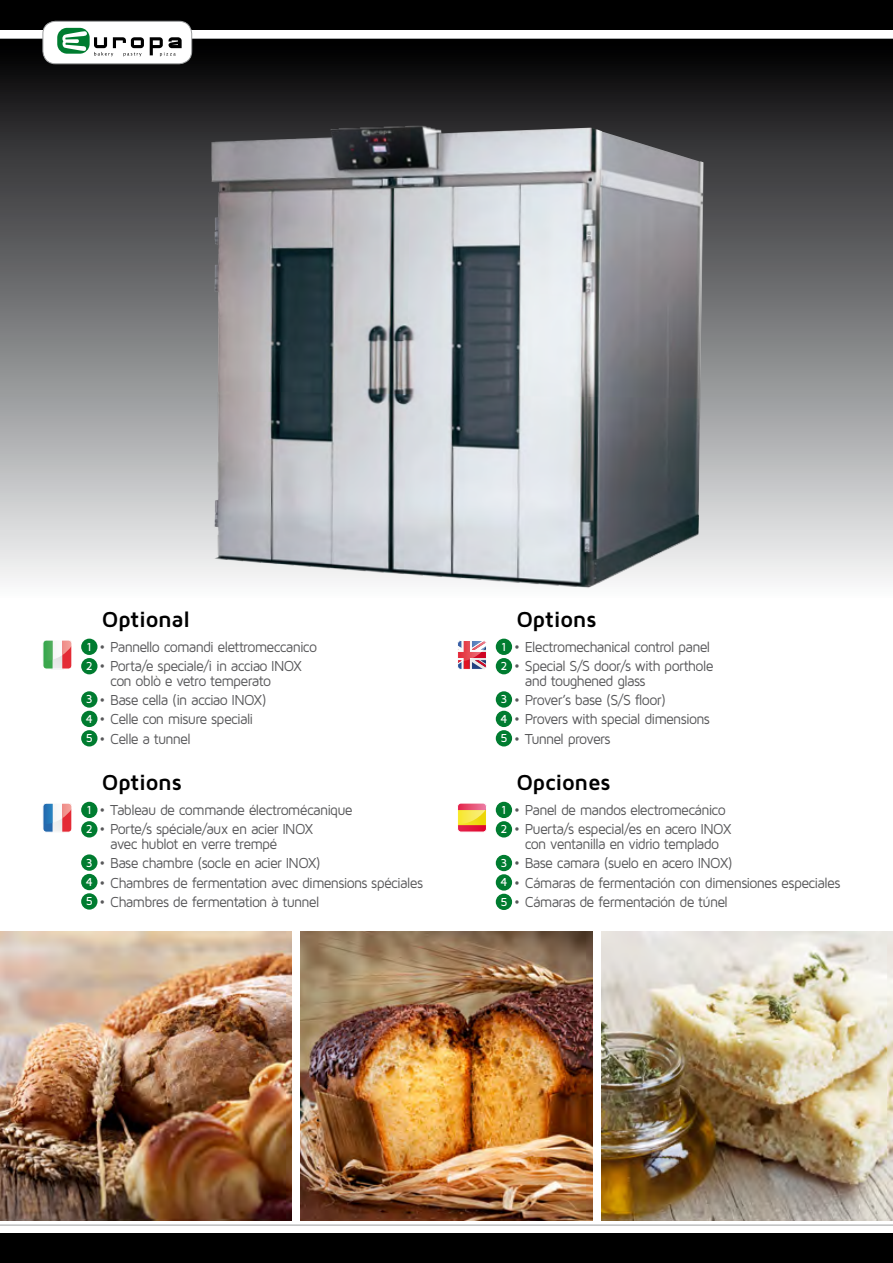
<style>
.page{position:relative;width:893px;height:1263px;background:#fff}
.page>*{position:absolute;margin:0;border:0;box-sizing:border-box;transform-origin:0 0}
.t1{font:700 22.5px "Maven Pro";letter-spacing:-.015em;color:#000}
.t2{font:15px/15px "Maven Pro";letter-spacing:-.055em;color:#58585a;scale:.95 1}
.t3{font:500 12px/19.5px "Maven Pro";color:#fff}
</style>
<div class="page">
<div style="left:0;top:0;width:893px;height:30px;background:#000"></div>
<div style="left:0;top:1233px;width:893px;height:30px;background:#000"></div>
<hr style="left:0;top:38px;width:893px;height:1px;background:#9c9e9f">
<hr style="left:0;top:1225px;width:893px;height:1px;background:#9c9e9f">
<img style="left:0;top:931px;width:292px;height:289px">
<img style="left:300px;top:931px;width:292px;height:289px">
<img style="left:601px;top:931px;width:292px;height:289px">
<div style="left:0;top:39px;width:893px;height:559px;background:linear-gradient(to bottom,#010103,#f8f9fa)"></div>
<div style="left:81px;top:711px;width:16px;height:16px;background:#007c30;border-radius:50%"></div>
<div style="left:81px;top:730px;width:16px;height:16px;background:#007c30;border-radius:50%"></div>
<svg style="left:43px;top:640px;width:29px;height:29px"></svg>
<div style="left:81px;top:639px;width:16px;height:16px;background:#007c30;border-radius:50%"></div>
<div style="left:81px;top:691px;width:16px;height:17px;background:#007c30;border-radius:50%"></div>
<div style="left:81px;top:658px;width:16px;height:16px;background:#007c30;border-radius:50%"></div>
<div style="left:496px;top:711px;width:16px;height:16px;background:#007c30;border-radius:50%"></div>
<div style="left:496px;top:730px;width:16px;height:16px;background:#007c30;border-radius:50%"></div>
<div style="left:496px;top:639px;width:16px;height:16px;background:#007c30;border-radius:50%"></div>
<div style="left:496px;top:691px;width:16px;height:17px;background:#007c30;border-radius:50%"></div>
<div style="left:496px;top:658px;width:16px;height:16px;background:#007c30;border-radius:50%"></div>
<svg style="left:457px;top:640px;width:30px;height:30px"></svg>
<div style="left:81px;top:874px;width:16px;height:16px;background:#007c30;border-radius:50%"></div>
<div style="left:81px;top:893px;width:16px;height:17px;background:#007c30;border-radius:50%"></div>
<div style="left:81px;top:802px;width:16px;height:16px;background:#007c30;border-radius:50%"></div>
<div style="left:81px;top:854px;width:16px;height:17px;background:#007c30;border-radius:50%"></div>
<div style="left:81px;top:821px;width:16px;height:16px;background:#007c30;border-radius:50%"></div>
<svg style="left:43px;top:803px;width:29px;height:29px"></svg>
<div style="left:496px;top:894px;width:16px;height:16px;background:#007c30;border-radius:50%"></div>
<div style="left:496px;top:802px;width:16px;height:16px;background:#007c30;border-radius:50%"></div>
<div style="left:496px;top:855px;width:16px;height:16px;background:#007c30;border-radius:50%"></div>
<div style="left:496px;top:874px;width:16px;height:16px;background:#007c30;border-radius:50%"></div>
<div style="left:496px;top:821px;width:16px;height:16px;background:#007c30;border-radius:50%"></div>
<svg style="left:457px;top:803px;width:30px;height:29px"></svg>
<div style="left:43px;top:21px;width:149px;height:43px;background:#fff;border-radius:13px"></div>
<div style="left:43px;top:21px;width:149px;height:43px;border:1px solid #9c9e9f;border-radius:13px"></div>
<div style="left:57px;top:28px;width:33px;height:26px;background:#007c30;border-radius:10px"></div>
<svg style="left:62px;top:31px;width:25px;height:20px"></svg>
<svg style="left:94px;top:37px;width:50px;height:19px"></svg>
<svg style="left:150px;top:37px;width:32px;height:19px"></svg>
<img style="left:211px;top:120px;width:493px;height:468px">
<p class="t3" style="left:87px;top:636px;width:7px">1</p>
<p class="t3" style="left:86px;top:656px;width:8px">2</p>
<p class="t3" style="left:86px;top:689px;width:8px">3</p>
<p class="t3" style="left:86px;top:708px;width:9px">4<br>5</p>
<h1 class="t1" style="left:102px;top:605px;width:90px">Optional</h1>
<p class="t2" style="left:100px;top:638px;width:230px">• Pannello comandi elettromeccanico</p>
<p class="t2" style="left:110px;top:658px;width:203px;text-indent:-11px">• Porta/e speciale/i in acciao inox con oblò e vetro temperato</p>
<p class="t2" style="left:100px;top:692px;width:177px">• Base cella (in acciao inox)</p>
<p class="t2" style="left:100px;top:711px;width:163px">• Celle con misure speciali</p>
<p class="t2" style="left:100px;top:730px;width:98px">• Celle a tunnel</p>
<p class="t3" style="left:501px;top:636px;width:7px">1</p>
<p class="t3" style="left:500px;top:656px;width:8px">2</p>
<p class="t3" style="left:500px;top:689px;width:8px">3</p>
<p class="t3" style="left:500px;top:708px;width:9px">4<br>5</p>
<h1 class="t1" style="left:516px;top:605px;width:82px">Options</h1>
<p class="t2" style="left:514px;top:638px;width:208px">• Electromechanical control panel</p>
<p class="t2" style="left:525px;top:658px;width:200px;text-indent:-11px">• Special S/S door/s with porthole and toughened glass</p>
<p class="t2" style="left:514px;top:692px;width:161px">• Prover’s base (S/S floor)</p>
<p class="t2" style="left:514px;top:711px;width:208px">• Provers with special dimensions</p>
<p class="t2" style="left:514px;top:730px;width:103px">• Tunnel provers</p>
<p class="t3" style="left:87px;top:799px;width:7px">1</p>
<p class="t3" style="left:86px;top:819px;width:8px">2</p>
<p class="t3" style="left:86px;top:852px;width:8px">3</p>
<p class="t3" style="left:86px;top:872px;width:9px">4<br>5</p>
<h1 class="t1" style="left:102px;top:768px;width:82px">Options</h1>
<p class="t2" style="left:100px;top:802px;width:268px">• Tableau de commande électromécanique</p>
<p class="t2" style="left:110px;top:821px;width:215px;text-indent:-11px">• Porte/s spéciale/aux en acier inox avec hublot en verre trempé</p>
<p class="t2" style="left:100px;top:855px;width:234px">• Base chambre (socle en acier inox)</p>
<p class="t2" style="left:100px;top:874px;width:342px">• Chambres de fermentation avec dimensions spéciales</p>
<p class="t2" style="left:100px;top:894px;width:233px">• Chambres de fermentation à tunnel</p>
<p class="t3" style="left:501px;top:799px;width:7px">1</p>
<p class="t3" style="left:500px;top:819px;width:8px">2</p>
<p class="t3" style="left:500px;top:853px;width:9px">3<br>4</p>
<p class="t3" style="left:500px;top:891px;width:9px">5</p>
<h1 class="t1" style="left:516px;top:768px;width:96px">Opciones</h1>
<p class="t2" style="left:514px;top:802px;width:224px">• Panel de mandos electromecánico</p>
<p class="t2" style="left:514px;top:821px;width:230px;text-align:center">• Puerta/s especial/es en acero inox con ventanilla en vidrio templado</p>
<p class="t2" style="left:514px;top:855px;width:232px">• Base camara (suelo en acero inox)</p>
<p class="t2" style="left:514px;top:874px;width:345px">• Cámaras de fermentación con dimensiones especiales</p>
<p class="t2" style="left:514px;top:894px;width:227px">• Cámaras de fermentación de túnel</p>
</div>
